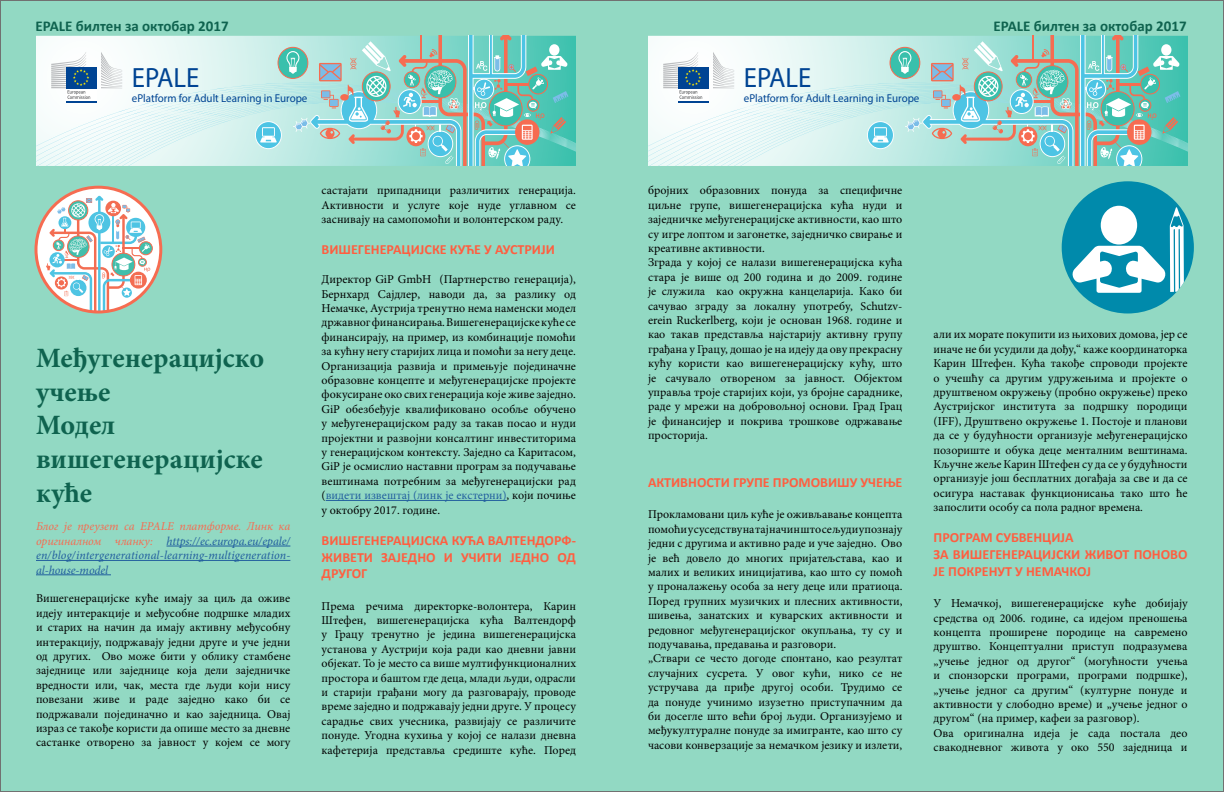
<style>
.page{position:relative;width:1224px;height:792px;background:#92d9c3}
.page>*{position:absolute;margin:0;border:0;box-sizing:border-box;transform-origin:0 0}
.t1{font:700 28px/33.6px "Minion Pro";color:#0f634f}
.t2{font:27.9px "EC Square Sans Pro";color:#004493;scale:.96 1}
.t3{font:700 15px "Calibri";color:#0f634f}
.t4{font:700 14px/16.8px "Calibri";color:#ff5e40;text-align:justify}
.t5{font:12px/14.4px "Minion Pro";color:#000;text-align:justify}
.t6{font:italic 12px/14.4px "Minion Pro";letter-spacing:.01em;color:#215e9e;text-align:justify}
.t7{font:11.4px "EC Square Sans Pro";color:#004493;scale:.96 1}
.s1{color:#f66c51}
.s2{color:#215e9e}
</style>
<div class="page">
<svg style="left:36px;top:36px;width:540px;height:9px;background:#e7f7f4"></svg>
<svg style="left:36px;top:45px;width:540px;height:121px;background:#e0f5f3"></svg>
<svg style="left:255px;top:36px;width:313px;height:130px;background:#98cfc9"></svg>
<div style="left:66px;top:88px;width:30px;height:14px;background:#fff"></div>
<hr style="left:66px;top:101px;width:30px;height:2px;background:#004493">
<svg style="left:101px;top:52px;width:21px;height:36px"></svg>
<div style="left:66px;top:67px;width:30px;height:21px;background:#004493"></div>
<svg style="left:51px;top:52px;width:39px;height:47px"></svg>
<svg style="left:36px;top:187px;width:125px;height:125px"></svg>
<div style="left:139px;top:242px;width:13px;height:13px;border:1px solid #f66c51;border-radius:50%"></div>
<svg style="left:46px;top:196px;width:104px;height:114px;background:#c9d2d0"></svg>
<div style="left:34px;top:186px;width:128px;height:128px;border:3px solid #f66c51;border-radius:50%"></div>
<svg style="left:648px;top:36px;width:540px;height:9px;background:#e7f7f4"></svg>
<svg style="left:648px;top:45px;width:540px;height:121px;background:#e0f5f3"></svg>
<svg style="left:867px;top:36px;width:313px;height:130px;background:#98cfc9"></svg>
<div style="left:678px;top:88px;width:30px;height:14px;background:#fff"></div>
<hr style="left:678px;top:101px;width:30px;height:2px;background:#004493">
<svg style="left:713px;top:52px;width:21px;height:36px"></svg>
<div style="left:678px;top:67px;width:30px;height:21px;background:#004493"></div>
<svg style="left:663px;top:52px;width:39px;height:47px"></svg>
<hr style="left:167px;top:546px;width:123px;height:1px;background:#215e9e">
<hr style="left:36px;top:560px;width:254px;height:1px;background:#215e9e">
<hr style="left:36px;top:575px;width:75px;height:1px;background:#215e9e">
<hr style="left:326px;top:500px;width:181px;height:1px;background:#215e9e">
<div style="left:1062px;top:181px;width:132px;height:133px;background:#008aab;border-radius:66px"></div>
<svg style="left:1072px;top:207px;width:112px;height:86px"></svg>
<p class="t3" style="left:36px;top:17px;width:195px">EPALE билтен за октобар 2017</p>
<p class="t3" style="left:993px;top:16px;width:195px">EPALE билтен за октобар 2017</p>
<h2 class="t2" style="left:132px;top:61px;width:72px">EPALE</h2>
<p class="t7" style="left:132px;top:91px;width:184px">ePlatform for Adult Learning in Europe</p>
<h1 class="t1" style="left:36px;top:341px;width:230px">Међугенерацијско учење<br>Модел вишегенерацијске куће</h1>
<p class="t6" style="left:36px;top:519px;width:256px"><span class="s1">Блог је преузет са EPALE платформе. Линк ка оригиналном чланку:</span> https://ec.europa.eu/epale/ en/blog/intergenerational-learning-multigeneration&shy;al-house-model</p>
<p class="t5" style="left:36px;top:591px;width:256px">Вишегенерацијске куће имају за циљ да оживе идеју интеракције и међусобне подршке младих и старих на начин да имају активну међусобну интеракцију, подржавају једни друге и уче једни од других. Ово може бити у облику стамбене заједнице или заједнице која дели заједничке врeдности или, чак, места где људи који нису повезани живе и раде заједно како би се подржавали појединачно и као заједница. Овај израз се такође користи да опише место за дневне састанке отворено за јавност у којем се могу</p>
<p class="t5" style="left:322px;top:183px;width:256px">састајати припадници различитих генерација.<br>Активности и услуге које нуде углавном се заснивају на самопомоћи и волонтерском раду.</p>
<p class="t4" style="left:322px;top:241px;width:235px">ВИШЕГЕНЕРАЦИЈСКЕ КУЋЕ У АУСТРИЈИ</p>
<p class="t5" style="left:322px;top:272px;width:256px">Директор GiP GmbH (Партнерство генерација), Бернхард Сајдлер, наводи да, за разлику од Немачке, Аустрија тренутно нема наменски модел државног финансирања. Вишегенерацијске куће се финансирају, на пример, из комбинације помоћи за кућну негу старијих лица и помоћи за негу деце.<br>Организација развија и примењује појединачне образовне концепте и међугенерацијске пројекте фокусиране око свих генерација које живе заједно.<br>GiP обезбеђује квалификовано особље обучено у међугенерацијском раду за такав посао и нуди пројектни и развојни консалтинг инвеститорима у генерацијском контексту. Заједно са Каритасом, GiP је осмислио наставни програм за подучавање вештинама потребним за међугенерацијски рад (<span class="s2">видети извештај (линк је екстерни)</span>, који почиње у октобру 2017. године.</p>
<p class="t4" style="left:322px;top:532px;width:256px">ВИШЕГЕНЕРАЦИЈСКА КУЋА ВАЛТЕНДОРФ-ЖИВЕТИ ЗАЈЕДНО И УЧИТИ ЈЕДНО ОД ДРУГОГ</p>
<p class="t5" style="left:322px;top:599px;width:256px">Према речима директорке-волонтера, Карин Штефен, вишегенерацијска кућа Валтендорф у Грацу тренутно је једина вишегенерацијска установа у Аустрији која ради као дневни јавни објекат. То је место са више мултифункционалних простора и баштом где деца, млади људи, одрасли и старији грађани могу да разговарају, проводе време заједно и подржавају једни друге. У процесу сарадње свих учесника, развијају се различите понуде. Угодна кухиња у којој се налази дневна кафетерија представља средиште куће. Поред</p>
<h2 class="t2" style="left:744px;top:61px;width:72px">EPALE</h2>
<p class="t7" style="left:744px;top:91px;width:184px">ePlatform for Adult Learning in Europe</p>
<p class="t5" style="left:648px;top:183px;width:256px;text-align:left">бројних образовних понуда за специфичне циљне групе, вишегенерацијска кућа нуди и заједничке међугенерацијске активности, као што су игре лоптом и загонетке, заједничко свирање и креативне активности.<br>Зграда у којој се налази вишегенерацијска кућа стара је више од 200 година и до 2009. године је служила као окружна канцеларија. Како би сачувао зграду за локалну употребу, Schutzv&shy;erein Ruckerlberg, који је основан 1968. године и као такав представља најстарију активну групу грађана у Грацу, дошао је на идеју да ову прекрасну кућу користи као вишегенерацијску кућу, што је сачувало отвореном за јавност. Објектом управља троје старијих који, уз бројне сараднике, раде у мрежи на добровољној основи. Град Грац је финансијер и покрива трошкове одржавање просторија.</p>
<p class="t4" style="left:648px;top:474px;width:256px">АКТИВНОСТИ ГРУПЕ ПРОМОВИШУ УЧЕЊЕ</p>
<p class="t5" style="left:648px;top:507px;width:256px;text-align:left">Прокламовани циљ куће је оживљавање концепта помоћи у суседству на тај начин што се људи упознају једни с другима и активно раде и уче заједно. Ово је већ довело до многих пријатељстава, као и малих и великих иницијатива, као што су помоћ у проналажењу особа за негу деце или пратиоца.<br>Поред групних музичких и плесних активности, шивења, занатских и куварских активности и редовног међугенерацијског окупљања, ту су и подучавања, предавања и разговори.<br>„Ствари се често догоде спонтано, као резултат случајних сусрета. У овог кући, нико се не устручава да приђе другој особи. Трудимо се да понуде учинимо изузетно приступачним да би досегле што већи број људи. Организујемо и међукултуралне понуде за имигранте, као што су часови конверзације за немачком језику и излети,</p>
<p class="t5" style="left:934px;top:327px;width:256px">али их морате покупити из њихових домова, јер се иначе не би усудили да дођу,“ каже координаторка Карин Штефен. Кућа такође спроводи пројекте о учешћу са другим удружењима и пројекте о друштвеном окружењу (пробно окружење) преко Аустријског института за подршку породици (IFF), Друштвено окружење 1. Постоје и планови да се у будућности организује међугенерацијско позориште и обука деце менталним вештинама.<br>Кључне жеље Карин Штефен су да се у будућности организује још бесплатних догађаја за све и да се осигура наставак функционисања тако што ће запослити особу са пола радног времена.</p>
<p class="t4" style="left:934px;top:529px;width:256px;text-align:left">ПРОГРАМ СУБВЕНЦИЈА<br>ЗА ВИШЕГЕНЕРАЦИЈСКИ ЖИВОТ ПОНОВО<br>ЈЕ ПОКРЕНУТ У НЕМАЧКОЈ</p>
<p class="t5" style="left:934px;top:596px;width:256px;text-align:left">У Немачкој, вишегенерацијске куће добијају средства од 2006. године, са идејом преношења концепта проширене породице на савремено друштво. Концептуални приступ подразумева „учење једног од другог“ (могућности учења и спонзорски програми, програми подршке), „учење једног са другим“ (културне понуде и активности у слободно време) и „учење једног о другом“ (на пример, кафеи за разговор).<br>Ова оригинална идеја је сада постала део свакодневног живота у око 550 заједница и</p>
</div>
